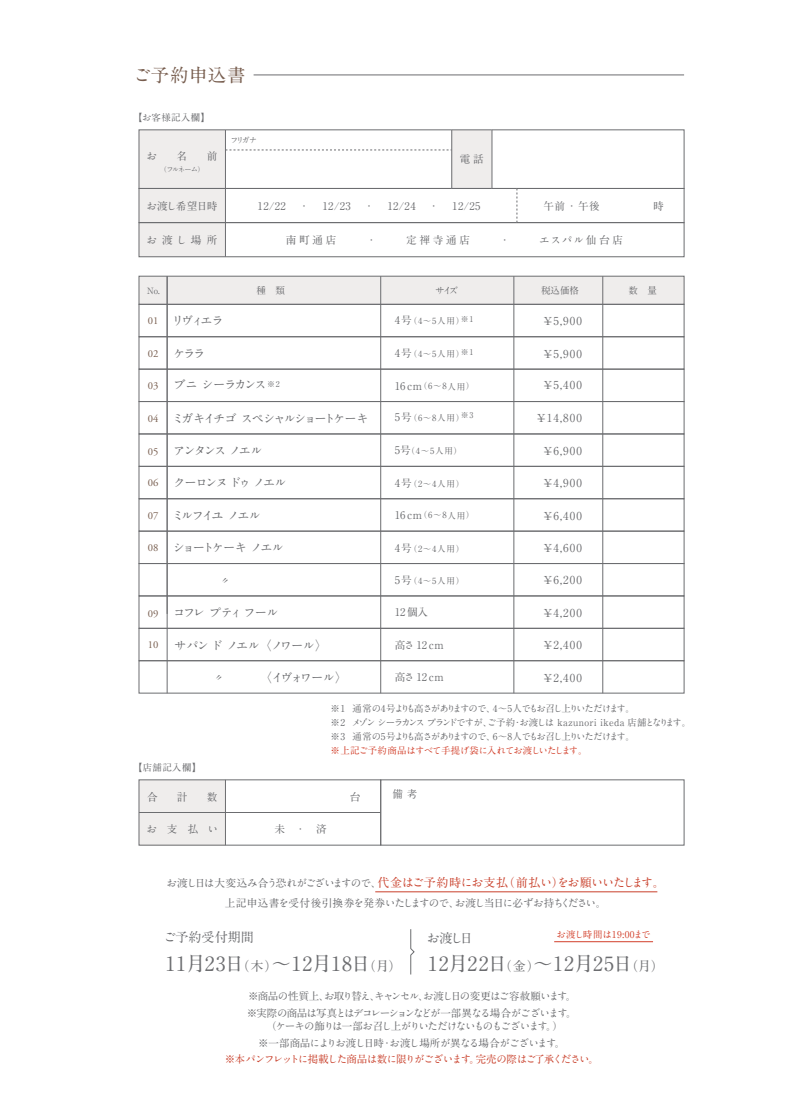
<style>
.page{position:relative;width:800px;height:1119px;background:#fff}
.page>*{position:absolute;margin:0;border:0;box-sizing:border-box;transform-origin:0 0}
.t1{font:700 19.65px "A1 Mincho Std";letter-spacing:-.015em;color:#6c6d70}
.t2{font:700 18.45px "A1 Mincho Std";letter-spacing:.02em;color:#775d4e}
.t3{font:700 13.05px "A1 Mincho Std";color:#6c6d70}
.t4{font:700 12.15px "A1 Mincho Std";letter-spacing:-.15em;color:#6c6d70}
.t5{font:700 12.15px "A1 Mincho Std";letter-spacing:-.04em;color:#c9402b}
.t6{font:700 12.15px "A1 Mincho Std";letter-spacing:-.115em;color:#6c6d70}
.t7{font:700 12.15px "A1 Mincho Std";letter-spacing:-.07em;color:#6c6d70}
.t8{font:700 12.15px "A1 Mincho Std";letter-spacing:-.13em;color:#6c6d70}
.t9{font:700 12.15px "A1 Mincho Std";letter-spacing:-.185em;color:#6c6d70}
.t10{font:700 10.95px "A1 Mincho Std";letter-spacing:.1em;color:#6c6d70}
.t11{font:700 10.65px "A1 Mincho Std";letter-spacing:.04em;color:#6c6d70}
.t12{font:700 10.65px "A1 Mincho Std";letter-spacing:-.08em;color:#6c6d70}
.t13{font:10.65px "Adobe Garamond Pro";color:#775d4e}
.t14{font:700 10.65px "A1 Mincho Std";letter-spacing:.12em;color:#6c6d70}
.t15{font:700 10.65px "A1 Mincho Std";letter-spacing:-.07em;color:#6c6d70}
.t16{font:700 10.5px/16.5px "A1 Mincho Std";letter-spacing:-.095em;color:#6c6d70}
.t17{font:700 10.5px "A1 Mincho Std";letter-spacing:-.1em;color:#c9402b}
.t18{font:700 9.45px/14.2px "A1 Mincho Std";letter-spacing:-.1em;color:#6c6d70}
.t19{font:700 9.45px "A1 Mincho Std";letter-spacing:-.055em;color:#d23f2a}
.t20{font:700 9.45px "A1 Mincho Std";letter-spacing:-.01em;color:#d23f2a}
.t21{font:700 8.7px "A1 Mincho Std";color:#6c6d70}
.t22{font:700 8.55px "A1 Mincho Std";letter-spacing:.095em;color:#6c6d70}
.t23{font:700 7.8px "A1 Mincho Std";color:#6c6d70}
.t24{font:700 7.05px "A1 Mincho Std";letter-spacing:-.125em;color:#6c6d70}
.s1{font-size:10.65px}
.s2{font-size:10.65px;color:#6c6d70}
.s3{font-size:13.05px}
</style>
<div class="page">
<div style="left:451px;top:130px;width:41px;height:58px;background:#efedec"></div>
<div style="left:139px;top:130px;width:86px;height:127px;background:#efedec"></div>
<svg style="left:410px;top:929px;width:5px;height:46px"></svg>
<hr style="left:253px;top:75px;width:431px;height:1px;background:#6c6d70">
<div style="left:138px;top:595px;width:546px;height:33px;border:1px solid #6c6d70"></div>
<div style="left:138px;top:628px;width:546px;height:33px;border:1px solid #6c6d70"></div>
<div style="left:138px;top:660px;width:546px;height:33px;border:1px solid #6c6d70"></div>
<div style="left:138px;top:276px;width:546px;height:29px;background:#efedec;border:1px solid #6c6d70"></div>
<div style="left:138px;top:563px;width:546px;height:33px;border:1px solid #6c6d70"></div>
<div style="left:138px;top:530px;width:546px;height:34px;border:1px solid #6c6d70"></div>
<div style="left:138px;top:466px;width:546px;height:33px;border:1px solid #6c6d70"></div>
<div style="left:138px;top:433px;width:546px;height:33px;border:1px solid #6c6d70"></div>
<div style="left:138px;top:401px;width:546px;height:33px;border:1px solid #6c6d70"></div>
<div style="left:138px;top:369px;width:546px;height:33px;border:1px solid #6c6d70"></div>
<div style="left:138px;top:304px;width:546px;height:33px;border:1px solid #6c6d70"></div>
<hr style="left:167px;top:276px;width:1px;height:417px;background:#6c6d70">
<hr style="left:380px;top:276px;width:1px;height:417px;background:#6c6d70">
<hr style="left:513px;top:276px;width:1px;height:417px;background:#6c6d70">
<hr style="left:602px;top:276px;width:1px;height:417px;background:#6c6d70">
<div style="left:380px;top:779px;width:304px;height:66px;border:1px solid #6c6d70"></div>
<div style="left:139px;top:779px;width:86px;height:66px;background:#efedec"></div>
<div style="left:138px;top:779px;width:243px;height:66px;border:1px solid #6c6d70"></div>
<hr style="left:225px;top:779px;width:1px;height:66px;background:#6c6d70">
<hr style="left:139px;top:812px;width:241px;height:1px;background:#6c6d70">
<div style="left:138px;top:222px;width:546px;height:35px;border:1px solid #6c6d70"></div>
<div style="left:138px;top:188px;width:546px;height:35px;border:1px solid #6c6d70"></div>
<div style="left:138px;top:129px;width:546px;height:60px;border:1px solid #6c6d70"></div>
<svg style="left:226px;top:150px;width:225px;height:1px"></svg>
<hr style="left:451px;top:130px;width:1px;height:58px;background:#6c6d70">
<hr style="left:491px;top:130px;width:1px;height:58px;background:#6c6d70">
<hr style="left:225px;top:130px;width:1px;height:127px;background:#6c6d70">
<svg style="left:516px;top:188px;width:1px;height:34px"></svg>
<hr style="left:554px;top:941px;width:99px;height:1px;background:#d23f2a">
<hr style="left:375px;top:891px;width:282px;height:1px;background:#c9402b">
<h2 class="t2" style="left:133px;top:60px;width:114px">ご予約申込書</h2>
<p class="t18" style="left:133px;top:109px;width:79px">【お客様記入欄】</p>
<p class="t11" style="left:146px;top:148px;width:12px">お</p>
<p class="t11" style="left:176px;top:148px;width:12px">名</p>
<p class="t11" style="left:207px;top:148px;width:12px">前</p>
<p class="t24" style="left:160px;top:164px;width:46px">（フルネーム）</p>
<p class="t15" style="left:146px;top:197px;width:72px">お渡し希望日時</p>
<p class="t23" style="left:230px;top:134px;width:28px">フリガナ</p>
<p class="t11" style="left:459px;top:151px;width:26px">電話</p>
<p class="t11" style="left:257px;top:197px;width:224px">12/22 ・ 12/23 ・ 12/24 ・ 12/25</p>
<p class="t11" style="left:543px;top:197px;width:58px">午前 ・ 午後</p>
<p class="t11" style="left:653px;top:197px;width:12px">時</p>
<p class="t11" style="left:146px;top:231px;width:72px">お渡し場所</p>
<p class="t11" style="left:286px;top:231px;width:52px">南町通店</p>
<p class="t11" style="left:366px;top:231px;width:12px">・</p>
<p class="t11" style="left:406px;top:231px;width:65px">定禅寺通店</p>
<p class="t11" style="left:499px;top:231px;width:12px">・</p>
<p class="t14" style="left:539px;top:231px;width:85px">エスパル仙台店</p>
<p class="t21" style="left:147px;top:283px;width:14px">No.</p>
<p class="t18" style="left:256px;top:282px;width:30px">種　類</p>
<p class="t18" style="left:435px;top:282px;width:25px">サイズ</p>
<p class="t18" style="left:541px;top:282px;width:39px">税込価格</p>
<p class="t18" style="left:628px;top:282px;width:30px">数　量</p>
<p class="t13" style="left:148px;top:314px;width:12px">01</p>
<p class="t4" style="left:172px;top:310px;width:53px">リヴィエラ</p>
<p class="t22" style="left:394px;top:314px;width:80px"><span class="s1">4号</span>（4～5人用）<sup>※1</sup></p>
<p class="t10" style="left:542px;top:311px;width:41px">￥5,900</p>
<p class="t13" style="left:148px;top:347px;width:12px">02</p>
<p class="t4" style="left:173px;top:343px;width:34px">ケララ</p>
<p class="t22" style="left:394px;top:347px;width:80px"><span class="s1">4号</span>（4～5人用）<sup>※1</sup></p>
<p class="t10" style="left:542px;top:344px;width:41px">￥5,900</p>
<p class="t13" style="left:148px;top:379px;width:12px">03</p>
<p class="t6" style="left:173px;top:375px;width:108px">ブニ シーラカンス<sup>※</sup> <sup>2</sup></p>
<p class="t22" style="left:394px;top:379px;width:81px"><span class="s1">16cm</span>（6～8人用）</p>
<p class="t10" style="left:542px;top:376px;width:41px">￥5,400</p>
<p class="t13" style="left:148px;top:412px;width:12px">04</p>
<p class="t13" style="left:148px;top:445px;width:12px">05</p>
<p class="t4" style="left:172px;top:408px;width:198px">ミガキイチゴ スペシャルショートケーキ</p>
<p class="t4" style="left:173px;top:441px;width:91px">アンタンス ノエル</p>
<p class="t22" style="left:394px;top:410px;width:80px"><span class="s1">5号</span>（6～8人用）<sup>※3</sup></p>
<p class="t22" style="left:394px;top:444px;width:69px"><span class="s1">5号</span>（4～5人用）</p>
<p class="t10" style="left:536px;top:409px;width:47px">￥14,800</p>
<p class="t10" style="left:542px;top:442px;width:41px">￥6,900</p>
<p class="t13" style="left:148px;top:476px;width:12px">06</p>
<p class="t8" style="left:173px;top:473px;width:115px">クーロンヌ ドゥ ノエル</p>
<p class="t22" style="left:394px;top:476px;width:71px"><span class="s1">4号</span>（2～4人用）</p>
<p class="t10" style="left:542px;top:474px;width:41px">￥4,900</p>
<p class="t13" style="left:148px;top:509px;width:12px">07</p>
<p class="t9" style="left:172px;top:505px;width:91px">ミルフイユ ノエル</p>
<p class="t22" style="left:394px;top:508px;width:81px"><span class="s1">16cm</span>（6～8人用）</p>
<p class="t10" style="left:542px;top:506px;width:41px">￥6,400</p>
<p class="t13" style="left:148px;top:541px;width:12px">08</p>
<p class="t4" style="left:173px;top:538px;width:112px">ショートケーキ ノエル</p>
<p class="t22" style="left:394px;top:541px;width:71px"><span class="s1">4号</span>（2～4人用）</p>
<p class="t10" style="left:542px;top:539px;width:41px">￥4,600</p>
<p class="t4" style="left:219px;top:570px;width:14px">〃</p>
<p class="t22" style="left:394px;top:574px;width:71px"><span class="s1">5号</span>（4～5人用）</p>
<p class="t10" style="left:542px;top:571px;width:41px">￥6,200</p>
<p class="t13" style="left:148px;top:606px;width:12px">09</p>
<p class="t6" style="left:173px;top:602px;width:107px">コフレ プティ フール</p>
<p class="t11" style="left:394px;top:603px;width:35px">12個入</p>
<p class="t10" style="left:542px;top:603px;width:41px">￥4,200</p>
<p class="t13" style="left:148px;top:638px;width:12px">10</p>
<p class="t7" style="left:174px;top:635px;width:154px">サパン ド ノエル 〈ノワール〉</p>
<p class="t4" style="left:260px;top:667px;width:89px">〈イヴォワール〉</p>
<p class="t4" style="left:213px;top:667px;width:14px">〃</p>
<p class="t11" style="left:394px;top:636px;width:51px">高さ 12 cm</p>
<p class="t10" style="left:542px;top:636px;width:41px">￥2,400</p>
<p class="t11" style="left:394px;top:668px;width:51px">高さ 12 cm</p>
<p class="t10" style="left:542px;top:668px;width:41px">￥2,400</p>
<p class="t18" style="left:330px;top:699px;width:362px">※1 通常の4号よりも高さがありますので、4～5人でもお召し上りいただけます。<br>※2 メゾン シーラカンス ブランドですが、ご予約・お渡しは kazunori ikeda 店舗となります。※3 通常の5号よりも高さがありますので、6～8人でもお召し上りいただけます。</p>
<p class="t19" style="left:330px;top:743px;width:258px">※上記ご予約商品はすべて手提げ袋に入れてお渡しいたします。</p>
<p class="t18" style="left:133px;top:758px;width:70px">【店舗記入欄】</p>
<p class="t11" style="left:147px;top:788px;width:12px">合</p>
<p class="t11" style="left:177px;top:788px;width:12px">計</p>
<p class="t11" style="left:207px;top:788px;width:12px">数</p>
<p class="t11" style="left:392px;top:785px;width:26px">備考</p>
<p class="t11" style="left:146px;top:820px;width:73px">お支払い</p>
<p class="t11" style="left:274px;top:820px;width:54px">未　・　済</p>
<p class="t11" style="left:350px;top:788px;width:12px">台</p>
<p class="t5" style="left:166px;top:872px;width:500px"><span class="s2">お渡し日は大変込み合う恐れがございますので、</span>代金はご予約時にお支払（前払い）をお願いいたします。</p>
<p class="t12" style="left:225px;top:894px;width:383px">上記申込書を受付後引換券を発券いたしますので、お渡し当日に必ずお持ちください。</p>
<p class="t20" style="left:556px;top:926px;width:95px">お渡し時間は19:00まで</p>
<h3 class="t3" style="left:163px;top:926px;width:92px">ご予約受付期間</h3>
<h1 class="t1" style="left:165px;top:947px;width:238px">11月23日<span class="s3">（木）</span>～12月18日<span class="s3">（月）</span></h1>
<p class="t16" style="left:247px;top:986px;width:331px">※商品の性質上、お取り替え、キャンセル、お渡し日の変更はご容赦願います。※実際の商品は写真とはデコレーションなどが一部異なる場合がございます。</p>
<p class="t16" style="left:258px;top:1016px;width:308px;text-align:center">（ケーキの飾りは一部お召し上がりいただけないものもございます。）※一部商品によりお渡し日時・お渡し場所が異なる場合がございます。</p>
<p class="t17" style="left:225px;top:1050px;width:375px">※本パンフレットに掲載した商品は数に限りがございます。完売の際はご了承ください。</p>
<h3 class="t3" style="left:427px;top:927px;width:47px">お渡し日</h3>
<h1 class="t1" style="left:427px;top:947px;width:238px">12月22日<span class="s3">（金）</span>～12月25日<span class="s3">（月）</span></h1>
</div>
